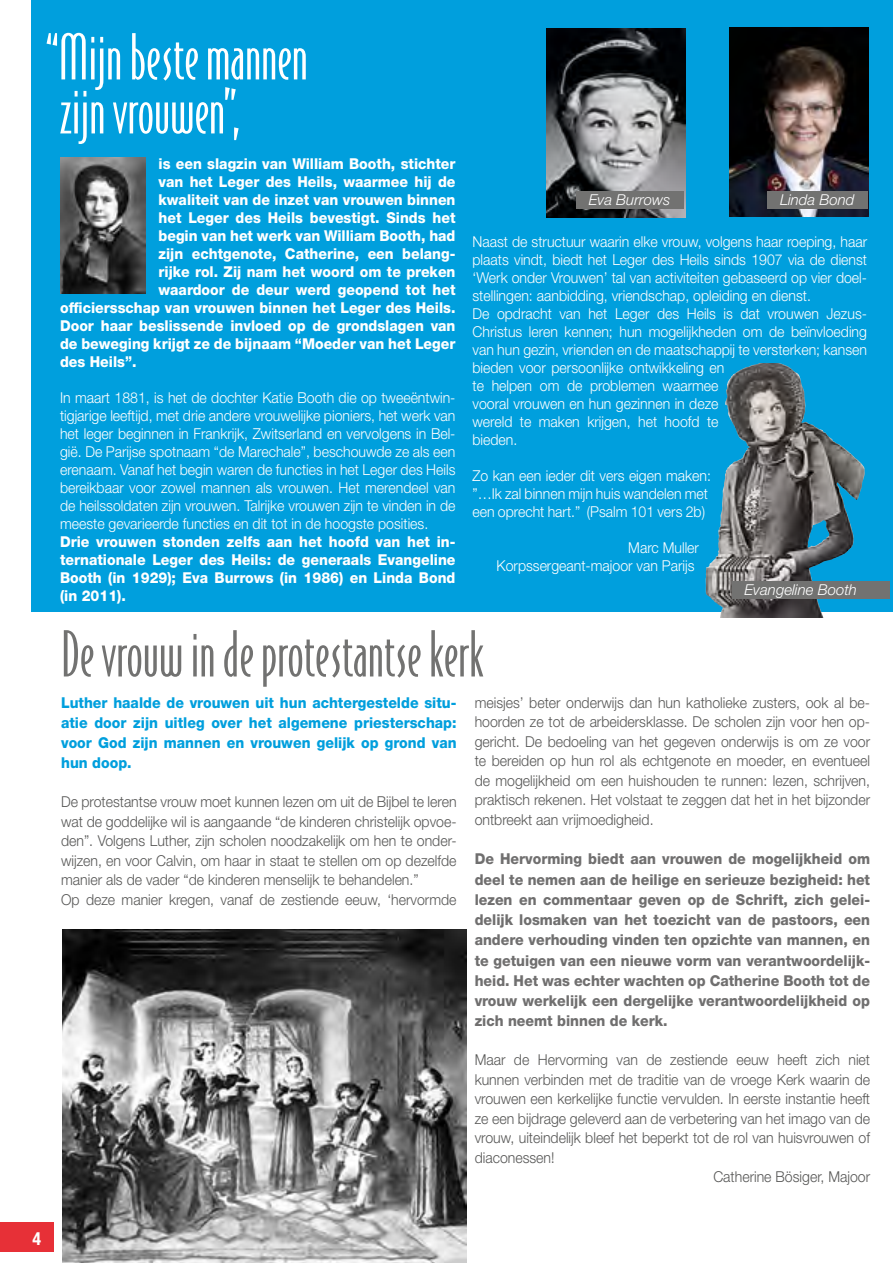
<style>
.page{position:relative;width:893px;height:1263px;background:#fff}
.page>*{position:absolute;margin:0;border:0;box-sizing:border-box;transform-origin:0 0}
.t1{font:60px/54px "Bodega Sans Light Oldstyle";color:#fff}
.t2{font:60px "Bodega Sans Light Oldstyle";color:#727271}
.t3{font:700 condensed 18px "Helvetica Neue LT Std";color:#fff}
.t4{font:300 15px/18px "Helvetica Neue LT Std";color:#fff;scale:.94 1}
.t5{font:300 15px/19.5px "Helvetica Neue LT Std";color:#575756;scale:.94 1}
.t6{font:800 15px/18px "Helvetica Neue LT Std";color:#fff;text-align:justify;scale:.94 1}
.t7{font:800 15px/20.2px "Helvetica Neue LT Std";color:#706f6f;text-align:justify;scale:.94 1}
.t8{font:800 15px/20.2px "Helvetica Neue LT Std";color:#009fdd;text-align:justify;scale:.94 1}
.t9{font:italic 300 15px "Helvetica Neue LT Std";color:#fff}
</style>
<div class="page">
<div style="left:0;top:1222px;width:53px;height:30px;background:#e73037"></div>
<div style="left:32px;top:0;width:861px;height:611px;background:#009fdd"></div>
<img style="left:546px;top:28px;width:139px;height:189px">
<img style="left:729px;top:28px;width:139px;height:188px">
<img style="left:60px;top:157px;width:86px;height:136px">
<img style="left:705px;top:363px;width:128px;height:255px">
<div style="left:576px;top:191px;width:108px;height:17px;background:#727271"></div>
<div style="left:767px;top:191px;width:101px;height:17px;background:#727271"></div>
<div style="left:732px;top:581px;width:157px;height:17px;background:#727271"></div>
<img style="left:62px;top:930px;width:404px;height:333px">
<h1 class="t1" style="left:46px;top:30px;width:264px">“Mijn beste mannen zijn vrouwen”,</h1>
<p class="t6" style="left:159px;top:154px;width:317px">is een slagzin van William Booth, stichter</p>
<p class="t6" style="left:159px;top:172px;width:317px">van het Leger des Heils, waarmee hij de</p>
<p class="t6" style="left:159px;top:190px;width:317px">kwaliteit van de inzet van vrouwen binnen</p>
<p class="t6" style="left:159px;top:208px;width:317px">het Leger des Heils bevestigt. Sinds het</p>
<p class="t6" style="left:159px;top:226px;width:317px">begin van het werk van William Booth, had</p>
<p class="t6" style="left:159px;top:244px;width:317px">zijn echtgenote, Catherine, een belang-</p>
<p class="t6" style="left:159px;top:262px;width:317px">rijke rol. Zij nam het woord om te preken</p>
<p class="t6" style="left:159px;top:280px;width:317px">waardoor de deur werd geopend tot het</p>
<p class="t6" style="left:60px;top:298px;width:422px">officiersschap van vrouwen binnen het Leger des Heils.</p>
<p class="t6" style="left:60px;top:316px;width:422px">Door haar beslissende invloed op de grondslagen van</p>
<p class="t6" style="left:60px;top:334px;width:422px">de beweging krijgt ze de bijnaam “Moeder van het Leger</p>
<p class="t6" style="left:60px;top:352px;width:83px">des Heils”.</p>
<p class="t4" style="left:60px;top:388px;width:422px;text-align:justify">In maart 1881, is het de dochter Katie Booth die op tweeëntwin&shy;tigjarige leeftijd, met drie andere vrouwelijke pioniers, het werk van het leger beginnen in Frankrijk, Zwitserland en vervolgens in Bel&shy;gië. De Parijse spotnaam “de Marechale”, beschouwde ze als een erenaam. Vanaf het begin waren de functies in het Leger des Heils bereikbaar voor zowel mannen als vrouwen. Het merendeel van de heilssoldaten zijn vrouwen. Talrijke vrouwen zijn te vinden in de meeste gevarieerde functies en dit tot in de hoogste posities.</p>
<p class="t6" style="left:60px;top:532px;width:422px">Drie vrouwen stonden zelfs aan het hoofd van het in&shy;ternationale Leger des Heils: de generaals Evangeline Booth (in 1929); Eva Burrows (in 1986) en Linda Bond (in 2011).</p>
<p class="t9" style="left:589px;top:191px;width:83px">Eva Burrows</p>
<p class="t9" style="left:780px;top:191px;width:76px">Linda Bond</p>
<p class="t4" style="left:472px;top:232px;width:421px">Naast de structuur waarin elke vrouw, volgens haar roeping, haar plaats vindt, biedt het Leger des Heils sinds 1907 via de dienst ‘Werk onder Vrouwen’ tal van activiteiten gebaseerd op vier doel&shy;stellingen: aanbidding, vriendschap, opleiding en dienst.<br>De opdracht van het Leger des Heils is dat vrouwen Jezus-Christus leren kennen; hun mogelijkheden om de beïnvloeding van hun gezin, vrienden en de maatschappij te versterken; kansen bieden voor persoonlijke ontwikkeling en<br>te helpen om de problemen waarmee<br>vooral vrouwen en hun gezinnen in deze<br>wereld te maken krijgen, het hoofd te<br>bieden.</p>
<p class="t4" style="left:472px;top:466px;width:255px">Zo kan een ieder dit vers eigen maken: ”…Ik zal binnen mijn huis wandelen met een oprecht hart.” (Psalm 101 vers 2b)</p>
<p class="t4" style="left:497px;top:538px;width:217px;text-align:right">Marc Muller<br>Korpssergeant-majoor van Parijs</p>
<p class="t9" style="left:745px;top:581px;width:114px">Evangeline Booth</p>
<p class="t3" style="left:32px;top:1227px;width:10px">4</p>
<h1 class="t2" style="left:61px;top:620px;width:425px">De vrouw in de protestantse kerk</h1>
<p class="t8" style="left:61px;top:692px;width:422px">Luther haalde de vrouwen uit hun achtergestelde situ&shy;atie door zijn uitleg over het algemene priesterschap: voor God zijn mannen en vrouwen gelijk op grond van hun doop.</p>
<p class="t5" style="left:61px;top:792px;width:422px">De protestantse vrouw moet kunnen lezen om uit de Bijbel te leren wat de goddelijke wil is aangaande “de kinderen christelijk opvoe&shy;den”. Volgens Luther, zijn scholen noodzakelijk om hen te onder&shy;wijzen, en voor Calvin, om haar in staat te stellen om op dezelfde manier als de vader “de kinderen menselijk te behandelen.”<br>Op deze manier kregen, vanaf de zestiende eeuw, ‘hervormde</p>
<p class="t5" style="left:475px;top:692px;width:422px;text-align:justify">meisjes’ beter onderwijs dan hun katholieke zusters, ook al be&shy;hoorden ze tot de arbeidersklasse. De scholen zijn voor hen op&shy;gericht. De bedoeling van het gegeven onderwijs is om ze voor te bereiden op hun rol als echtgenote en moeder, en eventueel de mogelijkheid om een huishouden te runnen: lezen, schrijven, praktisch rekenen. Het volstaat te zeggen dat het in het bijzonder ontbreekt aan vrijmoedigheid.</p>
<p class="t7" style="left:475px;top:849px;width:422px">De Hervorming biedt aan vrouwen de mogelijkheid om deel te nemen aan de heilige en serieuze bezigheid: het lezen en commentaar geven op de Schrift, zich gelei&shy;delijk losmaken van het toezicht van de pastoors, een andere verhouding vinden ten opzichte van mannen, en te getuigen van een nieuwe vorm van verantwoordelijk&shy;heid. Het was echter wachten op Catherine Booth tot de vrouw werkelijk een dergelijke verantwoordelijkheid op zich neemt binnen de kerk.</p>
<p class="t5" style="left:475px;top:1050px;width:422px">Maar de Hervorming van de zestiende eeuw heeft zich niet</p>
<p class="t5" style="left:475px;top:1069px;width:422px">kunnen verbinden met de traditie van de vroege Kerk waarin de</p>
<p class="t5" style="left:475px;top:1089px;width:422px">vrouwen een kerkelijke functie vervulden. In eerste instantie heeft</p>
<p class="t5" style="left:475px;top:1108px;width:422px">ze een bijdrage geleverd aan de verbetering van het imago van de</p>
<p class="t5" style="left:475px;top:1128px;width:422px">vrouw, uiteindelijk bleef het beperkt tot de rol van huisvrouwen of</p>
<p class="t5" style="left:475px;top:1147px;width:87px">diaconessen!</p>
<p class="t5" style="left:713px;top:1167px;width:168px">Catherine Bösiger, Majoor</p>
</div>
